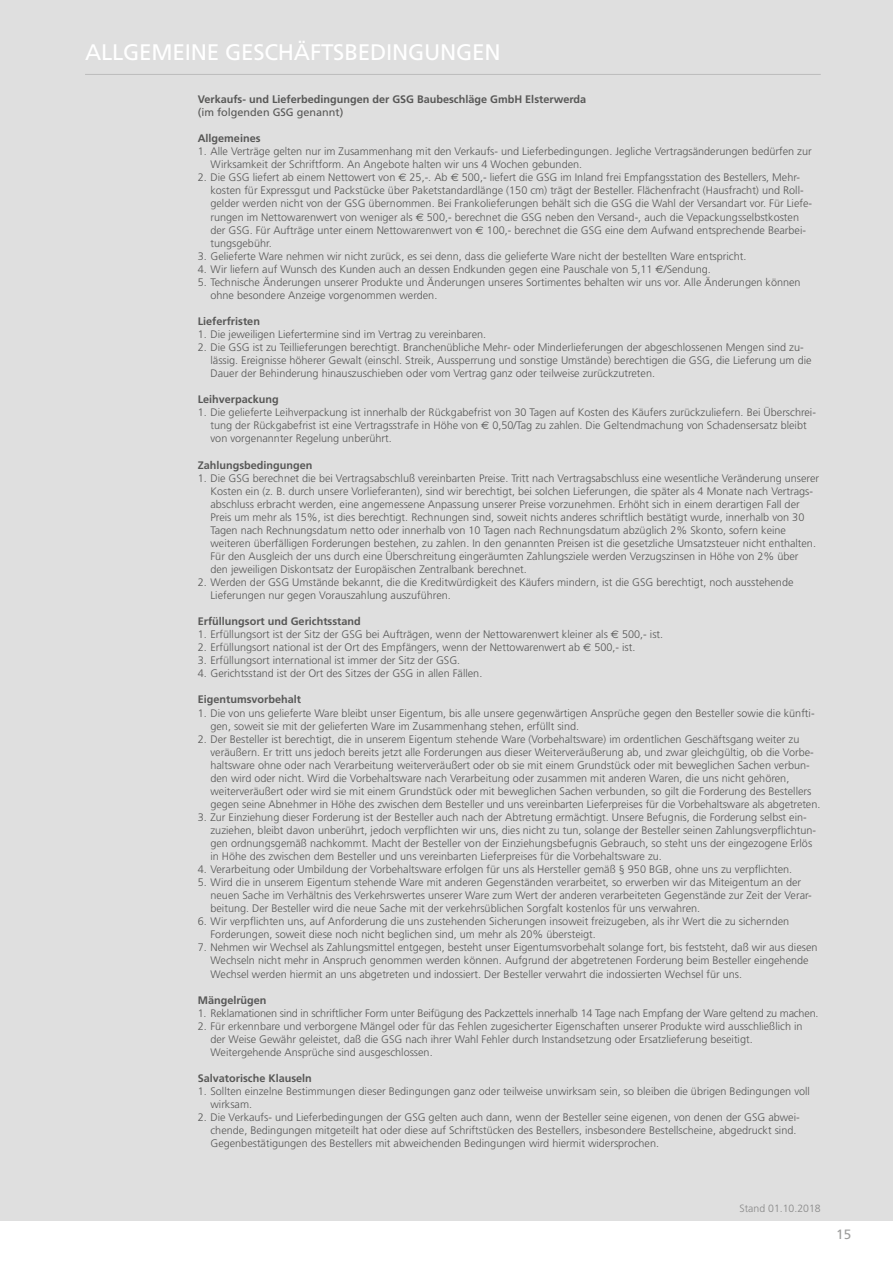
<style>
.page{position:relative;width:893px;height:1263px;background:#fff}
.page>*{position:absolute;margin:0;border:0;box-sizing:border-box;transform-origin:0 0}
.t1{font:22.5px "Frutiger";letter-spacing:-.01em;color:#fff}
.t2{font:13.5px "Frutiger";color:#9d9d9c}
.t3{font:300 10.8px/13px "Frutiger";color:#575756}
.t4{font:700 10.8px "Frutiger";color:#575756}
.t5{font:10.8px "Frutiger";color:#575756}
.t6{font:300 10.5px "Frutiger";color:#878787}
.s1{font-family:"Euro Sans";font-weight:400}
</style>
<div class="page">
<div style="left:0;top:0;width:893px;height:1220px;background:#dfdfdf"></div>
<hr style="left:85px;top:74px;width:736px;height:1px;background:#bcbcbc">
<h1 class="t1" style="left:85px;top:39px;width:417px">ALLGEMEINE GESCHÄFTSBEDINGUNGEN</h1>
<p class="t4" style="left:198px;top:93px;width:390px">Verkaufs- und Lieferbedingungen der GSG Baubeschläge GmbH Elsterwerda</p>
<p class="t5" style="left:198px;top:106px;width:147px">(im folgenden GSG genannt)</p>
<p class="t4" style="left:198px;top:132px;width:64px">Allgemeines</p>
<p class="t3" style="left:210px;top:145px;width:603px;text-indent:-13px">1. Alle Verträge gelten nur im Zusammenhang mit den Verkaufs- und Lieferbedingungen. Jegliche Vertragsänderungen bedürfen zur<br>Wirksamkeit der Schriftform. An Angebote halten wir uns 4 Wochen gebunden.</p>
<p class="t3" style="left:210px;top:171px;width:603px;text-indent:-13px">2. Die GSG liefert ab einem Nettowert von <span class="s1">€</span> 25,-. Ab <span class="s1">€</span> 500,- liefert die GSG im Inland frei Empfangsstation des Bestellers, Mehr&shy;kosten für Expressgut und Packstücke über Paketstandardlänge (150 cm) trägt der Besteller. Flächenfracht (Hausfracht) und Roll&shy;gelder werden nicht von der GSG übernommen. Bei Frankolieferungen behält sich die GSG die Wahl der Versandart vor. Für Liefe&shy;rungen im Nettowarenwert von weniger als <span class="s1">€</span> 500,- berechnet die GSG neben den Versand-, auch die Vepackungsselbstkosten der GSG. Für Aufträge unter einem Nettowarenwert von <span class="s1">€</span> 100,- berechnet die GSG eine dem Aufwand entsprechende Bearbei&shy;tungsgebühr.</p>
<p class="t3" style="left:198px;top:249px;width:550px">3. Gelieferte Ware nehmen wir nicht zurück, es sei denn, dass die gelieferte Ware nicht der bestellten Ware entspricht.</p>
<p class="t3" style="left:198px;top:262px;width:515px">4. Wir liefern auf Wunsch des Kunden auch an dessen Endkunden gegen eine Pauschale von 5,11 <span class="s1">€</span>/Sendung.</p>
<p class="t3" style="left:210px;top:275px;width:592px;text-indent:-13px">5. Technische Änderungen unserer Produkte und Änderungen unseres Sortimentes behalten wir uns vor. Alle Änderungen können ohne besondere Anzeige vorgenommen werden.</p>
<p class="t4" style="left:198px;top:315px;width:64px">Lieferfristen</p>
<p class="t3" style="left:198px;top:328px;width:290px">1. Die jeweiligen Liefertermine sind im Vertrag zu vereinbaren.</p>
<p class="t3" style="left:210px;top:341px;width:603px;text-indent:-13px">2. Die GSG ist zu Teillieferungen berechtigt. Branchenübliche Mehr- oder Minderlieferungen der abgeschlossenen Mengen sind zu&shy;lässig. Ereignisse höherer Gewalt (einschl. Streik, Aussperrung und sonstige Umstände) berechtigen die GSG, die Lieferung um die<br>Dauer der Behinderung hinauszuschieben oder vom Vertrag ganz oder teilweise zurückzutreten.</p>
<p class="t4" style="left:198px;top:393px;width:82px">Leihverpackung</p>
<p class="t3" style="left:210px;top:406px;width:607px;text-indent:-13px">1. Die gelieferte Leihverpackung ist innerhalb der Rückgabefrist von 30 Tagen auf Kosten des Käufers zurückzuliefern. Bei Überschrei&shy;tung der Rückgabefrist ist eine Vertragsstrafe in Höhe von <span class="s1">€</span> 0,50/Tag zu zahlen. Die Geltendmachung von Schadensersatz bleibt von vorgenannter Regelung unberührt.</p>
<p class="t4" style="left:198px;top:458px;width:116px">Zahlungsbedingungen</p>
<p class="t3" style="left:210px;top:471px;width:610px;text-indent:-13px">1. Die GSG berechnet die bei Vertragsabschluß vereinbarten Preise. Tritt nach Vertragsabschluss eine wesentliche Veränderung unserer Kosten ein (z. B. durch unsere Vorlieferanten), sind wir berechtigt, bei solchen Lieferungen, die später als 4 Monate nach Vertrags&shy;abschluss erbracht werden, eine angemessene Anpassung unserer Preise vorzunehmen. Erhöht sich in einem derartigen Fall der Preis um mehr als 15%, ist dies berechtigt. Rechnungen sind, soweit nichts anderes schriftlich bestätigt wurde, innerhalb von 30<br>Tagen nach Rechnungsdatum netto oder innerhalb von 10 Tagen nach Rechnungsdatum abzüglich 2% Skonto, sofern keine weiteren überfälligen Forderungen bestehen, zu zahlen. In den genannten Preisen ist die gesetzliche Umsatzsteuer nicht enthalten.<br>Für den Ausgleich der uns durch eine Überschreitung eingeräumten Zahlungsziele werden Verzugszinsen in Höhe von 2% über<br>den jeweiligen Diskontsatz der Europäischen Zentralbank berechnet.</p>
<p class="t3" style="left:210px;top:576px;width:584px;text-indent:-13px">2. Werden der GSG Umstände bekannt, die die Kreditwürdigkeit des Käufers mindern, ist die GSG berechtigt, noch ausstehende<br>Lieferungen nur gegen Vorauszahlung auszuführen.</p>
<p class="t4" style="left:198px;top:615px;width:165px">Erfüllungsort und Gerichtsstand</p>
<p class="t3" style="left:198px;top:628px;width:467px">1. Erfüllungsort ist der Sitz der GSG bei Aufträgen, wenn der Nettowarenwert kleiner als <span class="s1">€</span> 500,- ist.</p>
<p class="t3" style="left:198px;top:641px;width:439px">2. Erfüllungsort national ist der Ort des Empfängers, wenn der Nettowarenwert ab <span class="s1">€</span> 500,- ist.</p>
<p class="t3" style="left:198px;top:654px;width:264px">3. Erfüllungsort international ist immer der Sitz der GSG.</p>
<p class="t3" style="left:198px;top:667px;width:286px">4. Gerichtsstand ist der Ort des Sitzes der GSG in allen Fällen.</p>
<p class="t4" style="left:198px;top:693px;width:105px">Eigentumsvorbehalt</p>
<p class="t3" style="left:210px;top:706px;width:606px;text-indent:-13px">1. Die von uns gelieferte Ware bleibt unser Eigentum, bis alle unsere gegenwärtigen Ansprüche gegen den Besteller sowie die künfti&shy;gen, soweit sie mit der gelieferten Ware im Zusammenhang stehen, erfüllt sind.</p>
<p class="t3" style="left:210px;top:732px;width:611px;text-indent:-13px">2. Der Besteller ist berechtigt, die in unserem Eigentum stehende Ware (Vorbehaltsware) im ordentlichen Geschäftsgang weiter zu veräußern. Er tritt uns jedoch bereits jetzt alle Forderungen aus dieser Weiterveräußerung ab, und zwar gleichgültig, ob die Vorbe&shy;haltsware ohne oder nach Verarbeitung weiterveräußert oder ob sie mit einem Grundstück oder mit beweglichen Sachen verbun&shy;den wird oder nicht. Wird die Vorbehaltsware nach Verarbeitung oder zusammen mit anderen Waren, die uns nicht gehören, weiterveräußert oder wird sie mit einem Grundstück oder mit beweglichen Sachen verbunden, so gilt die Forderung des Bestellers gegen seine Abnehmer in Höhe des zwischen dem Besteller und uns vereinbarten Lieferpreises für die Vorbehaltsware als abgetreten.</p>
<p class="t3" style="left:210px;top:811px;width:607px;text-indent:-13px">3. Zur Einziehung dieser Forderung ist der Besteller auch nach der Abtretung ermächtigt. Unsere Befugnis, die Forderung selbst ein&shy;zuziehen, bleibt davon unberührt, jedoch verpflichten wir uns, dies nicht zu tun, solange der Besteller seinen Zahlungsverpflichtun&shy;gen ordnungsgemäß nachkommt. Macht der Besteller von der Einziehungsbefugnis Gebrauch, so steht uns der eingezogene Erlös in Höhe des zwischen dem Besteller und uns vereinbarten Lieferpreises für die Vorbehaltsware zu.</p>
<p class="t3" style="left:198px;top:863px;width:596px">4. Verarbeitung oder Umbildung der Vorbehaltsware erfolgen für uns als Hersteller gemäß § 950 BGB, ohne uns zu verpflichten.</p>
<p class="t3" style="left:210px;top:876px;width:603px;text-indent:-13px">5. Wird die in unserem Eigentum stehende Ware mit anderen Gegenständen verarbeitet, so erwerben wir das Miteigentum an der neuen Sache im Verhältnis des Verkehrswertes unserer Ware zum Wert der anderen verarbeiteten Gegenstände zur Zeit der Verar&shy;beitung. Der Besteller wird die neue Sache mit der verkehrsüblichen Sorgfalt kostenlos für uns verwahren.</p>
<p class="t3" style="left:210px;top:915px;width:580px;text-indent:-13px">6. Wir verpflichten uns, auf Anforderung die uns zustehenden Sicherungen insoweit freizugeben, als ihr Wert die zu sichernden<br>Forderungen, soweit diese noch nicht beglichen sind, um mehr als 20% übersteigt.</p>
<p class="t3" style="left:210px;top:941px;width:608px;text-indent:-13px">7. Nehmen wir Wechsel als Zahlungsmittel entgegen, besteht unser Eigentumsvorbehalt solange fort, bis feststeht, daß wir aus diesen<br>Wechseln nicht mehr in Anspruch genommen werden können. Aufgrund der abgetretenen Forderung beim Besteller eingehende<br>Wechsel werden hiermit an uns abgetreten und indossiert. Der Besteller verwahrt die indossierten Wechsel für uns.</p>
<p class="t4" style="left:198px;top:993px;width:70px">Mängelrügen</p>
<p class="t3" style="left:198px;top:1006px;width:622px">1. Reklamationen sind in schriftlicher Form unter Beifügung des Packzettels innerhalb 14 Tage nach Empfang der Ware geltend zu machen.</p>
<p class="t3" style="left:210px;top:1019px;width:594px;text-indent:-13px">2. Für erkennbare und verborgene Mängel oder für das Fehlen zugesicherter Eigenschaften unserer Produkte wird ausschließlich in der Weise Gewähr geleistet, daß die GSG nach ihrer Wahl Fehler durch Instandsetzung oder Ersatzlieferung beseitigt.<br>Weitergehende Ansprüche sind ausgeschlossen.</p>
<p class="t4" style="left:198px;top:1072px;width:116px">Salvatorische Klauseln</p>
<p class="t3" style="left:210px;top:1085px;width:601px;text-indent:-13px">1. Sollten einzelne Bestimmungen dieser Bedingungen ganz oder teilweise unwirksam sein, so bleiben die übrigen Bedingungen voll wirksam.</p>
<p class="t3" style="left:210px;top:1111px;width:591px;text-indent:-13px">2. Die Verkaufs- und Lieferbedingungen der GSG gelten auch dann, wenn der Besteller seine eigenen, von denen der GSG abwei&shy;chende, Bedingungen mitgeteilt hat oder diese auf Schriftstücken des Bestellers, insbesondere Bestellscheine, abgedruckt sind.<br>Gegenbestätigungen des Bestellers mit abweichenden Bedingungen wird hiermit widersprochen.</p>
<p class="t6" style="left:739px;top:1202px;width:83px">Stand 01.10.2018</p>
<p class="t2" style="left:836px;top:1227px;width:17px">15</p>
</div>
